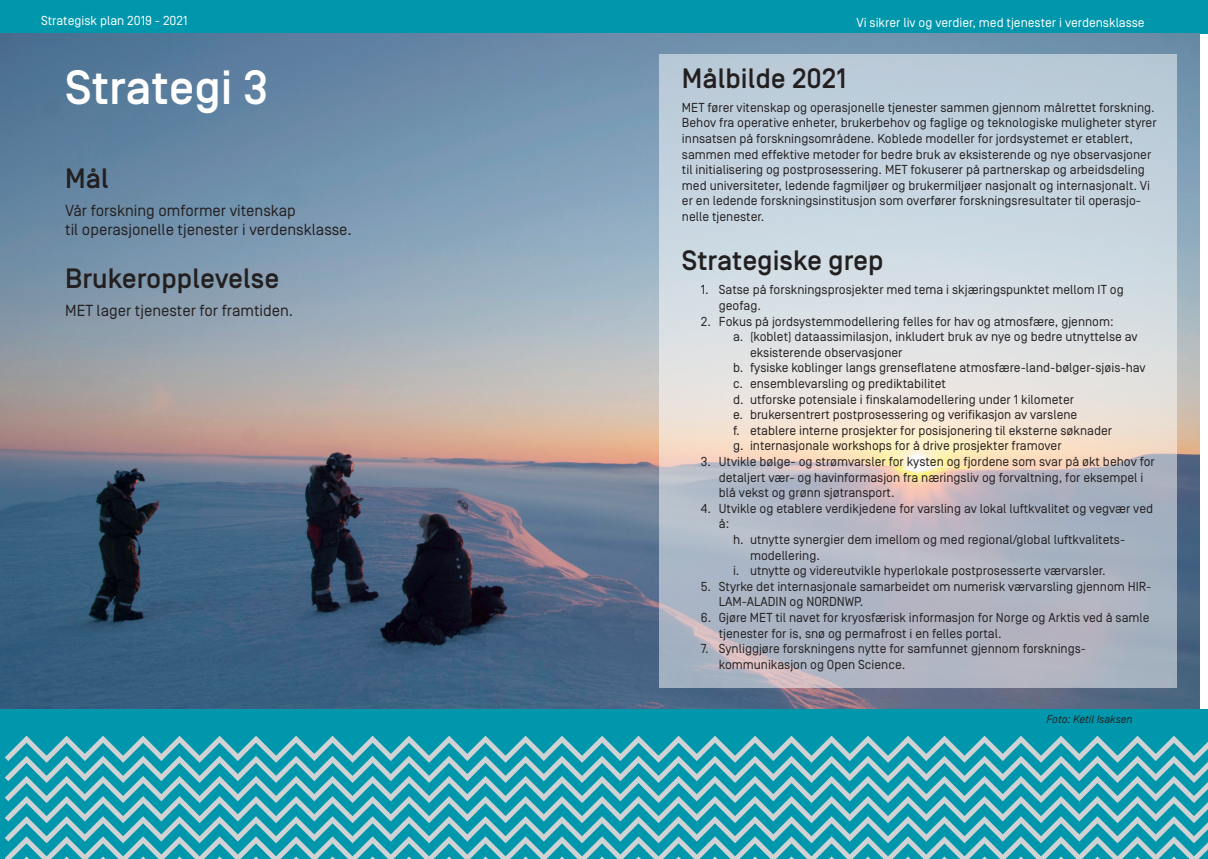
<style>
.page{position:relative;width:1208px;height:859px;background:#fff}
.page>*{position:absolute;margin:0;border:0;box-sizing:border-box;transform-origin:0 0}
.t1{font:500 48px "Simplon Norm";color:#fff}
.t2{font:500 28px "Simplon Norm";color:#231f20}
.t3{font:16px/19.2px "Simplon Norm";color:#231f20}
.t4{font:13px/15.6px "Simplon Norm";color:#231f20}
.t5{font:13px "Simplon Norm";color:#fff}
.t6{font:italic 11px "Simplon Norm";color:#231f20}
</style>
<div class="page">
<div style="left:0;top:709px;width:1208px;height:150px;background:#0097ac"></div>
<svg style="left:5px;top:736px;width:1203px;height:123px"></svg>
<div style="left:0;top:0;width:1208px;height:33px;background:#0097ac"></div>
<img style="left:0;top:33px;width:1199px;height:676px">
<svg style="left:659px;top:54px;width:517px;height:633px;background:#c7ccd3"></svg>
<p class="t5" style="left:41px;top:14px;width:148px">Strategisk plan 2019 - 2021</p>
<p class="t5" style="left:856px;top:15px;width:290px">Vi sikrer liv og verdier, med tjenester i verdensklasse</p>
<h1 class="t1" style="left:65px;top:62px;width:204px">Strategi 3</h1>
<h2 class="t2" style="left:65px;top:164px;width:45px">Mål</h2>
<p class="t3" style="left:65px;top:201px;width:288px">Vår forskning omformer vitenskap<br>til operasjonelle tjenester i verdensklasse.</p>
<h2 class="t2" style="left:65px;top:263px;width:216px">Brukeropplevelse</h2>
<p class="t3" style="left:65px;top:301px;width:229px">MET lager tjenester for framtiden.</p>
<h2 class="t2" style="left:682px;top:63px;width:166px">Målbilde 2021</h2>
<p class="t4" style="left:682px;top:100px;width:476px">MET fører vitenskap og operasjonelle tjenester sammen gjennom målrettet forskning.<br>Behov fra operative enheter, brukerbehov og faglige og teknologiske muligheter styrer innsatsen på forskningsområdene. Koblede modeller for jordsystemet er etablert, sammen med effektive metoder for bedre bruk av eksisterende og nye observasjoner til initialisering og postprosessering. MET fokuserer på partnerskap og arbeidsdeling med universiteter, ledende fagmiljøer og brukermiljøer nasjonalt og internasjonalt. Vi er en ledende forskningsinstitusjon som overfører forskningsresultater til operasjo&shy;nelle tjenester.</p>
<h2 class="t2" style="left:682px;top:246px;width:203px">Strategiske grep</h2>
<p class="t4" style="left:719px;top:282px;width:406px;text-indent:-18px">1. Satse på forskningsprosjekter med tema i skjæringspunktet mellom IT og geofag.</p>
<p class="t4" style="left:701px;top:314px;width:414px">2. Fokus på jordsystemmodellering felles for hav og atmosfære, gjennom:</p>
<p class="t4" style="left:733px;top:329px;width:406px">a. (koblet) dataassimilasjon, inkludert bruk av nye og bedre utnyttelse av</p>
<p class="t4" style="left:750px;top:345px;width:154px">eksisterende observasjoner</p>
<p class="t4" style="left:733px;top:360px;width:414px">b. fysiske koblinger langs grenseflatene atmosfære-land-bølger-sjøis-hav</p>
<p class="t4" style="left:733px;top:376px;width:214px">c. ensemblevarsling og prediktabilitet</p>
<p class="t4" style="left:733px;top:392px;width:342px">d. utforske potensiale i finskalamodellering under 1 kilometer</p>
<p class="t4" style="left:733px;top:407px;width:346px">e. brukersentrert postprosessering og verifikasjon av varslene</p>
<p class="t4" style="left:733px;top:423px;width:380px">f. etablere interne prosjekter for posisjonering til eksterne søknader</p>
<p class="t4" style="left:733px;top:438px;width:330px">g. internasjonale workshops for å drive prosjekter framover</p>
<p class="t4" style="left:719px;top:454px;width:437px;text-indent:-18px">3. Utvikle bølge- og strømvarsler for kysten og fjordene som svar på økt behov for detaljert vær- og havinformasjon fra næringsliv og forvaltning, for eksempel i blå vekst og grønn sjøtransport.</p>
<p class="t4" style="left:701px;top:501px;width:454px">4. Utvikle og etablere verdikjedene for varsling av lokal luftkvalitet og vegvær ved</p>
<p class="t4" style="left:719px;top:516px;width:12px">å:</p>
<p class="t4" style="left:733px;top:532px;width:394px">h. utnytte synergier dem imellom og med regional/global luftkvalitets-</p>
<p class="t4" style="left:750px;top:548px;width:71px">modellering.</p>
<p class="t4" style="left:733px;top:563px;width:374px">i. utnytte og videreutvikle hyperlokale postprosesserte værvarsler.</p>
<p class="t4" style="left:719px;top:579px;width:434px;text-indent:-18px">5. Styrke det internasjonale samarbeidet om numerisk værvarsling gjennom HIR-<br>LAM-ALADIN og NORDNWP.</p>
<p class="t4" style="left:719px;top:610px;width:432px;text-indent:-18px">6. Gjøre MET til navet for kryosfærisk informasjon for Norge og Arktis ved å samle tjenester for is, snø og permafrost i en felles portal.</p>
<p class="t4" style="left:719px;top:641px;width:369px;text-indent:-18px">7. Synliggjøre forskningens nytte for samfunnet gjennom forsknings&shy;kommunikasjon og Open Science.</p>
<p class="t6" style="left:1046px;top:713px;width:88px">Foto: Ketil Isaksen</p>
</div>
